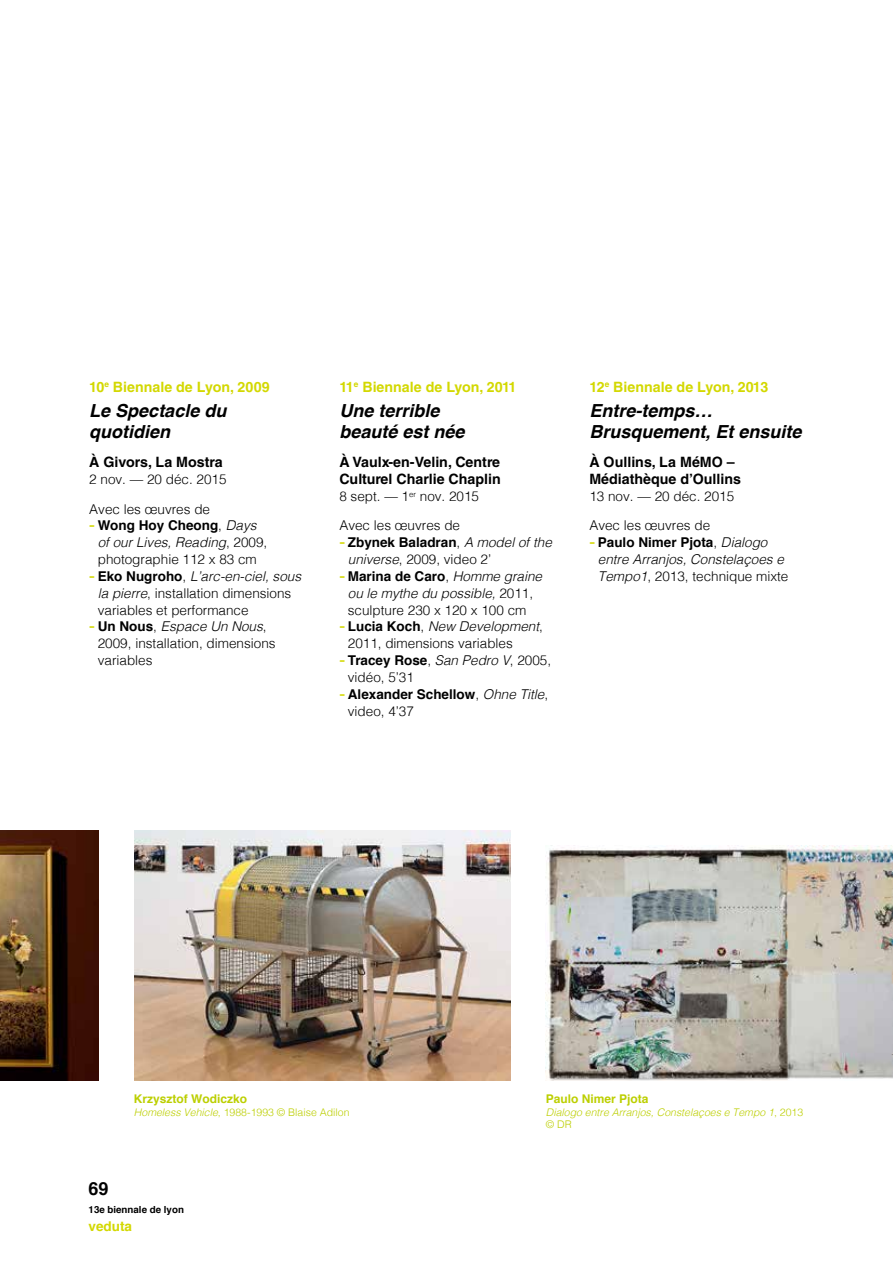
<style>
.page{position:relative;width:893px;height:1263px;background:#fff}
.page>*{position:absolute;margin:0;border:0;box-sizing:border-box;transform-origin:0 0}
.t1{font:italic 700 18px/21px "Helvetica";color:#000}
.t2{font:700 18px "Helvetica";color:#000}
.t3{font:700 14.25px/16.8px "Helvetica LT Std";color:#000}
.t4{font:700 14.25px "Helvetica LT Std";color:#d3d800}
.t5{font:300 13.5px/16.8px "Helvetica";color:#000}
.t6{font:italic 300 13.5px/16.8px "Helvetica";color:#000}
.t7{font:700 13.5px/16.8px "Helvetica";color:#000}
.t8{font:700 13.5px "Helvetica";color:#d3d800}
.t9{font:700 12px "Helvetica";color:#bccf00}
.t10{font:italic 300 10.5px/12.6px "Helvetica";color:#bccf00}
.t11{font:300 10.5px "Helvetica";color:#bccf00}
.t12{font:700 9.75px "Helvetica";color:#000}
.s1{font-family:"Reader";font-weight:700;color:#d3d800}
.s2{font-weight:700}
.s3{font-style:italic}
.s4{font-family:"Reader";font-weight:700;font-style:normal;color:#d3d800}
.s5{font-weight:700;font-style:normal}
.s6{font-style:normal}
.s7{font-family:"Reader";color:#d3d800}
.s8{font-weight:300}
.s9{font-weight:300;font-style:italic}
</style>
<div class="page">
<img style="left:0;top:830px;width:98px;height:250px">
<img style="left:134px;top:830px;width:376px;height:250px">
<img style="left:546px;top:845px;width:347px;height:235px">
<p class="t4" style="left:89px;top:378px;width:182px">10<sup>e</sup> Biennale de Lyon, 2009</p>
<h1 class="t1" style="left:89px;top:400px;width:139px">Le Spectacle du quotidien</h1>
<p class="t3" style="left:89px;top:454px;width:135px">À Givors, La Mostra</p>
<p class="t5" style="left:89px;top:464px;width:139px;line-height:29.4px">2 nov. — 20 déc. 2015<br>Avec les œuvres de</p>
<p class="t5" style="left:98px;top:516px;width:171px;text-indent:-9px"><span class="s1">-</span> <span class="s2">Wong Hoy Cheong</span>, <span class="s3">Days of our Lives, Reading</span>, 2009, photographie 112 x 83 cm</p>
<p class="t5" style="left:98px;top:567px;width:205px;text-indent:-9px"><span class="s1">-</span> <span class="s2">Eko Nugroho</span>, <span class="s3">L’arc-en-ciel, sous la pierre</span>, installation dimensions variables et performance</p>
<p class="t5" style="left:98px;top:617px;width:179px;text-indent:-9px"><span class="s1">-</span> <span class="s2">Un Nous</span>, <span class="s3">Espace Un Nous</span>,<br>2009, installation, dimensions variables</p>
<p class="t4" style="left:339px;top:378px;width:179px">11<sup>e</sup> Biennale de Lyon, 2011</p>
<h1 class="t1" style="left:339px;top:400px;width:127px">Une terrible beauté est née</h1>
<p class="t3" style="left:339px;top:454px;width:163px">À Vaulx-en-Velin, Centre<br>Culturel Charlie Chaplin</p>
<p class="t5" style="left:339px;top:480px;width:141px;line-height:29.4px">8 sept. — 1<sup>er</sup> nov. 2015<br>Avec les œuvres de</p>
<p class="t6" style="left:348px;top:533px;width:206px;text-indent:-9px"><span class="s4">-</span> <span class="s5">Zbynek Baladran</span><span class="s6">,</span> A model of the universe<span class="s6">, 2009, video 2’</span></p>
<p class="t6" style="left:339px;top:567px;width:204px;text-align:center"><span class="s4">-</span> <span class="s5">Marina de Caro</span><span class="s6">,</span> Homme graine ou le mythe du possible, <span class="s6">2011, sculpture 230 x 120 x 100 cm</span></p>
<p class="t5" style="left:348px;top:617px;width:197px;text-indent:-9px"><span class="s1">-</span> <span class="s2">Lucia Koch</span>, <span class="s3">New Development</span>,<br>2011, dimensions variables</p>
<p class="t5" style="left:348px;top:651px;width:205px;text-indent:-9px"><span class="s1">-</span> <span class="s2">Tracey Rose</span>, <span class="s3">San Pedro V</span>, 2005, vidéo, 5’31</p>
<p class="t7" style="left:348px;top:686px;width:202px;text-indent:-9px"><span class="s7">-</span> Alexander Schellow<span class="s8">,</span> <span class="s9">Ohne Title</span><span class="s8">, video, 4’37</span></p>
<p class="t4" style="left:589px;top:378px;width:180px">12<sup>e</sup> Biennale de Lyon, 2013</p>
<h1 class="t1" style="left:589px;top:400px;width:214px">Entre-temps…<br>Brusquement, Et ensuite</h1>
<p class="t3" style="left:589px;top:454px;width:153px">À Oullins, La MéMO –<br>Médiathèque d’Oullins</p>
<p class="t5" style="left:589px;top:480px;width:146px;line-height:29.4px">13 nov. — 20 déc. 2015<br>Avec les œuvres de</p>
<p class="t6" style="left:598px;top:533px;width:192px;text-indent:-9px"><span class="s4">-</span> <span class="s5">Paulo Nimer Pjota</span><span class="s6">,</span> Dialogo entre Arranjos, Constelaçoes e<br>Tempo1<span class="s6">, 2013, technique mixte</span></p>
<p class="t9" style="left:134px;top:1089px;width:115px">Krzysztof Wodiczko</p>
<p class="t11" style="left:134px;top:1103px;width:217px"><span class="s3">Homeless Vehicle</span>, 1988-1993 © Blaise Adilon</p>
<h1 class="t2" style="left:89px;top:1174px;width:22px">69</h1>
<p class="t12" style="left:89px;top:1201px;width:97px">13e biennale de lyon</p>
<p class="t8" style="left:89px;top:1215px;width:45px">veduta</p>
<p class="t9" style="left:546px;top:1089px;width:104px">Paulo Nimer Pjota</p>
<p class="t10" style="left:546px;top:1105px;width:259px">Dialogo entre Arranjos, Constelaçoes e Tempo 1<span class="s6">, 2013 © DR</span></p>
</div>
